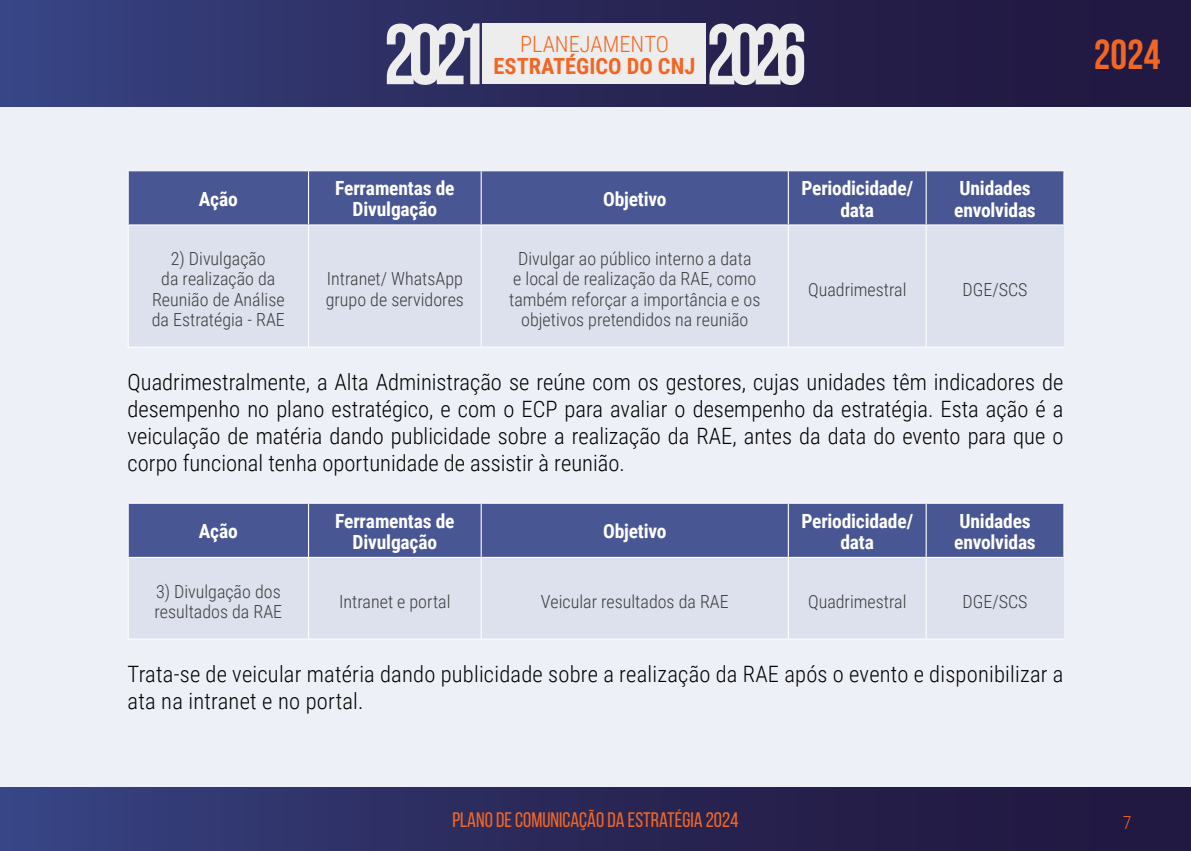
<style>
.page{position:relative;width:1191px;height:851px;background:#fff}
.page>*{position:absolute;margin:0;border:0;box-sizing:border-box;transform-origin:0 0}
.t1{font:700 42px "Bebas Neue";color:#f26624}
.t2{font:300 22.5px/27px "Roboto Condensed";letter-spacing:.01em;color:#000;text-align:justify}
.t3{font:700 22.35px "Roboto Condensed";color:#f26624}
.t4{font:300 22.35px "Roboto Condensed";color:#f26624}
.t5{font:21px "Bebas Neue";color:#f26624}
.t6{font:700 19.5px/21px "Roboto Condensed";letter-spacing:-.01em;color:#fff;text-align:center}
.t7{font:300 18px/20.2px "Roboto Condensed";color:#3c3c3b;text-align:center}
.t8{font:300 18px "Roboto Condensed";color:#f26624}
</style>
<div class="page">
<div style="left:0;top:0;width:1191px;height:850px;background:#eef0f7"></div>
<div style="left:0;top:0;width:1191px;height:106px;background:linear-gradient(to right,#36417f,#1e1237)"></div>
<div style="left:0;top:787px;width:1191px;height:63px;background:linear-gradient(to right,#36417e,#1e1237)"></div>
<div style="left:482px;top:24px;width:224px;height:60px;background:#ededed"></div>
<svg style="left:387px;top:23px;width:92px;height:62px"></svg>
<svg style="left:709px;top:24px;width:95px;height:61px"></svg>
<div style="left:129px;top:171px;width:934px;height:53px;background:#495694"></div>
<div style="left:129px;top:226px;width:935px;height:120px;background:#dde1ee"></div>
<hr style="left:480px;top:171px;width:2px;height:53px;background:#fff">
<hr style="left:787px;top:171px;width:2px;height:53px;background:#fff">
<hr style="left:925px;top:171px;width:1px;height:53px;background:#fff">
<hr style="left:308px;top:225px;width:1px;height:121px;background:#fff">
<hr style="left:480px;top:225px;width:2px;height:121px;background:#fff">
<hr style="left:787px;top:225px;width:2px;height:121px;background:#fff">
<hr style="left:925px;top:225px;width:1px;height:121px;background:#fff">
<hr style="left:128px;top:170px;width:180px;height:1px;background:#fff">
<hr style="left:128px;top:171px;width:1px;height:53px;background:#fff">
<hr style="left:308px;top:170px;width:173px;height:1px;background:#fff">
<hr style="left:308px;top:171px;width:1px;height:53px;background:#fff">
<hr style="left:481px;top:170px;width:307px;height:1px;background:#fff">
<hr style="left:788px;top:170px;width:138px;height:1px;background:#fff">
<hr style="left:926px;top:170px;width:138px;height:1px;background:#fff">
<hr style="left:1063px;top:171px;width:1px;height:53px;background:#fff">
<hr style="left:128px;top:224px;width:180px;height:1px;background:#fff">
<hr style="left:128px;top:225px;width:1px;height:121px;background:#fff">
<hr style="left:308px;top:224px;width:173px;height:1px;background:#fff">
<hr style="left:481px;top:224px;width:307px;height:1px;background:#fff">
<hr style="left:788px;top:224px;width:138px;height:1px;background:#fff">
<hr style="left:926px;top:224px;width:138px;height:1px;background:#fff">
<hr style="left:128px;top:346px;width:180px;height:2px;background:#fff">
<hr style="left:308px;top:346px;width:173px;height:2px;background:#fff">
<hr style="left:481px;top:346px;width:307px;height:2px;background:#fff">
<hr style="left:788px;top:346px;width:138px;height:2px;background:#fff">
<hr style="left:926px;top:346px;width:138px;height:2px;background:#fff">
<div style="left:129px;top:503px;width:934px;height:53px;background:#495694"></div>
<div style="left:129px;top:558px;width:935px;height:80px;background:#dde1ee"></div>
<hr style="left:308px;top:503px;width:1px;height:53px;background:#fff">
<hr style="left:480px;top:503px;width:2px;height:53px;background:#fff">
<hr style="left:787px;top:503px;width:2px;height:53px;background:#fff">
<hr style="left:925px;top:503px;width:1px;height:53px;background:#fff">
<hr style="left:128px;top:503px;width:1px;height:53px;background:#fff">
<hr style="left:1063px;top:503px;width:1px;height:53px;background:#fff">
<hr style="left:128px;top:502px;width:180px;height:1px;background:#fff">
<hr style="left:308px;top:502px;width:173px;height:1px;background:#fff">
<hr style="left:481px;top:502px;width:307px;height:1px;background:#fff">
<hr style="left:788px;top:502px;width:138px;height:1px;background:#fff">
<hr style="left:926px;top:502px;width:138px;height:1px;background:#fff">
<hr style="left:308px;top:556px;width:173px;height:2px;background:#fff">
<hr style="left:308px;top:638px;width:173px;height:1px;background:#fff">
<hr style="left:481px;top:556px;width:307px;height:2px;background:#fff">
<hr style="left:480px;top:558px;width:2px;height:80px;background:#fff">
<hr style="left:481px;top:638px;width:307px;height:1px;background:#fff">
<hr style="left:788px;top:556px;width:138px;height:2px;background:#fff">
<hr style="left:787px;top:558px;width:2px;height:80px;background:#fff">
<hr style="left:788px;top:638px;width:138px;height:1px;background:#fff">
<hr style="left:926px;top:556px;width:138px;height:2px;background:#fff">
<hr style="left:925px;top:558px;width:1px;height:80px;background:#fff">
<hr style="left:926px;top:638px;width:138px;height:1px;background:#fff">
<hr style="left:128px;top:556px;width:180px;height:2px;background:#fff">
<hr style="left:128px;top:558px;width:1px;height:80px;background:#fff">
<hr style="left:308px;top:558px;width:1px;height:80px;background:#fff">
<hr style="left:128px;top:638px;width:180px;height:1px;background:#fff">
<p class="t4" style="left:520px;top:28px;width:150px">PLANEJAMENTO</p>
<p class="t3" style="left:493px;top:51px;width:203px">ESTRATÉGICO DO CNJ</p>
<h1 class="t1" style="left:1094px;top:31px;width:68px">2024</h1>
<p class="t6" style="left:199px;top:188px;width:40px">Ação</p>
<p class="t6" style="left:335px;top:177px;width:121px">Ferramentas de<br>Divulgação</p>
<p class="t6" style="left:603px;top:188px;width:65px">Objetivo</p>
<p class="t6" style="left:801px;top:177px;width:113px">Periodicidade/ data</p>
<p class="t6" style="left:954px;top:177px;width:83px;text-align:left">Unidades envolvidas</p>
<p class="t7" style="left:152px;top:248px;width:134px">2) Divulgação<br>da realização da<br>Reunião de Análise da Estratégia - RAE</p>
<p class="t7" style="left:509px;top:248px;width:253px">Divulgar ao público interno a data<br>e local de realização da RAE, como também reforçar a importância e os objetivos pretendidos na reunião</p>
<p class="t7" style="left:326px;top:268px;width:140px;text-align:left">Intranet/ WhatsApp grupo de servidores</p>
<p class="t7" style="left:808px;top:278px;width:100px">Quadrimestral</p>
<p class="t7" style="left:962px;top:278px;width:67px">DGE/SCS</p>
<p class="t2" style="left:128px;top:367px;width:937px">Quadrimestralmente, a Alta Administração se reúne com os gestores, cujas unidades têm indicadores de desempenho no plano estratégico, e com o ECP para avaliar o desempenho da estratégia. Esta ação é a veiculação de matéria dando publicidade sobre a realização da RAE, antes da data do evento para que o corpo funcional tenha oportunidade de assistir à reunião.</p>
<p class="t6" style="left:199px;top:520px;width:40px">Ação</p>
<p class="t6" style="left:335px;top:509px;width:121px">Ferramentas de<br>Divulgação</p>
<p class="t6" style="left:603px;top:520px;width:65px">Objetivo</p>
<p class="t6" style="left:801px;top:509px;width:113px">Periodicidade/ data</p>
<p class="t6" style="left:954px;top:509px;width:83px;text-align:left">Unidades envolvidas</p>
<p class="t7" style="left:154px;top:580px;width:129px;text-align:left">3) Divulgação dos resultados da RAE</p>
<p class="t7" style="left:339px;top:590px;width:113px">Intranet e portal</p>
<p class="t7" style="left:541px;top:590px;width:189px">Veicular resultados da RAE</p>
<p class="t7" style="left:808px;top:590px;width:100px">Quadrimestral</p>
<p class="t7" style="left:962px;top:590px;width:67px">DGE/SCS</p>
<p class="t2" style="left:128px;top:659px;width:937px">Trata-se de veicular matéria dando publicidade sobre a realização da RAE após o evento e disponibilizar a ata na intranet e no portal.</p>
<p class="t5" style="left:452px;top:808px;width:288px">PLANO DE COMUNICAÇÃO DA ESTRATÉGIA 2024</p>
<p class="t8" style="left:1122px;top:809px;width:10px">7</p>
</div>
